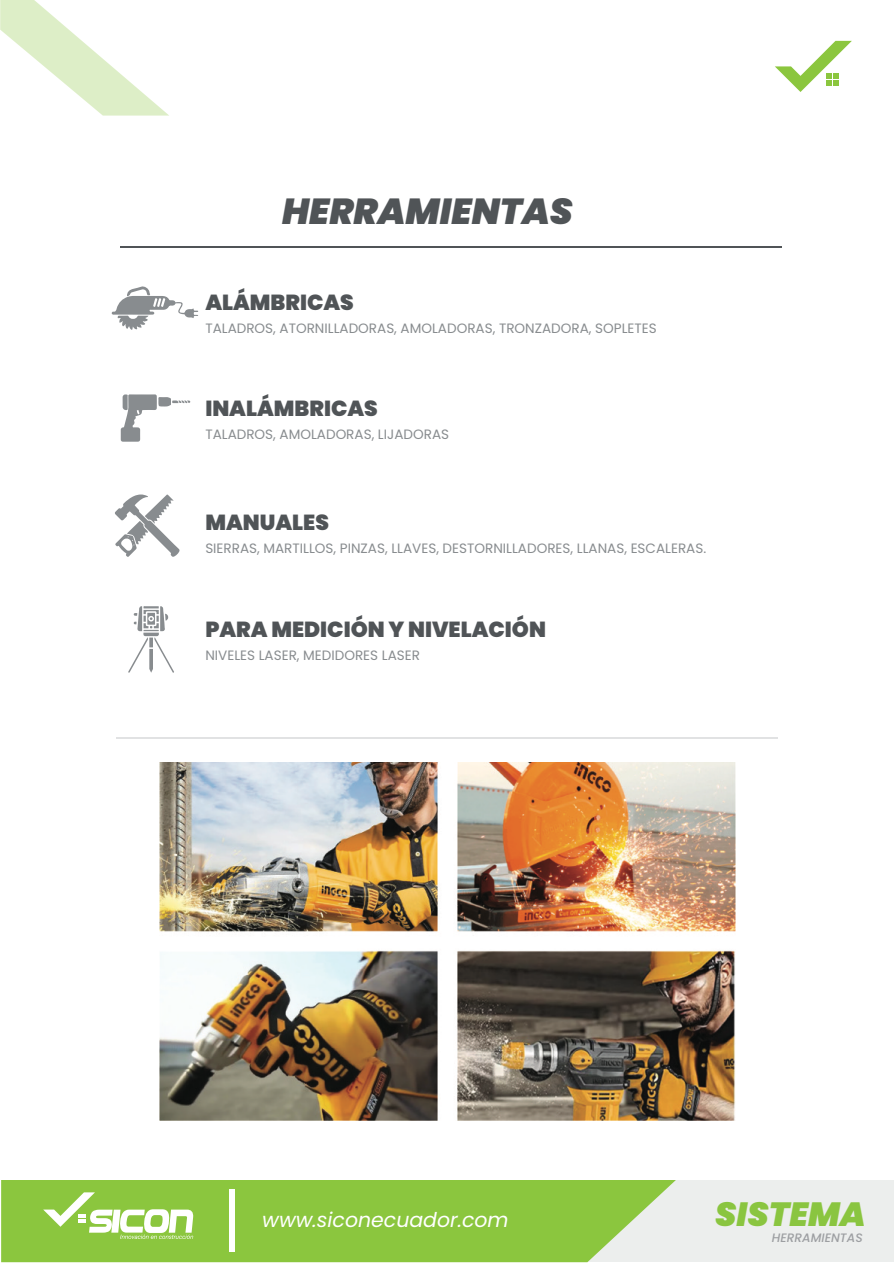
<style>
.page{position:relative;width:894px;height:1263px;background:#fff}
.page>*{position:absolute;margin:0;border:0;box-sizing:border-box;transform-origin:0 0}
.t1{font:italic 900 36.15px "Poppins";color:#505457}
.t2{font:italic 900 33.45px "Poppins";color:#8ac540}
.t3{font:900 21.75px "Poppins";color:#505457}
.t4{font:italic 20.4px "Poppins";color:#fff}
.t5{font:13.5px "Poppins";color:#888c8f}
.t6{font:italic 500 12.15px "Poppins";color:#9d9fa2}
</style>
<div class="page">
<svg style="left:775px;top:41px;width:77px;height:51px"></svg>
<svg style="left:0;top:0;width:169px;height:116px"></svg>
<div style="left:416px;top:1179px;width:478px;height:82px;background:#eceeed"></div>
<svg style="left:1px;top:1179px;width:675px;height:82px;background:#93c94d"></svg>
<div style="left:229px;top:1189px;width:6px;height:62px;background:#fff"></div>
<svg style="left:43px;top:1192px;width:150px;height:46px"></svg>
<hr style="left:116px;top:736px;width:661px;height:2px;background:#929497">
<hr style="left:120px;top:246px;width:661px;height:2px;background:#505457">
<img style="left:159px;top:762px;width:576px;height:358px">
<svg style="left:112px;top:286px;width:86px;height:44px"></svg>
<svg style="left:121px;top:394px;width:70px;height:47px"></svg>
<svg style="left:115px;top:494px;width:65px;height:63px"></svg>
<svg style="left:128px;top:606px;width:46px;height:66px"></svg>
<h1 class="t1" style="left:282px;top:190px;width:293px">HERRAMIENTAS</h1>
<h3 class="t3" style="left:205px;top:289px;width:150px">ALÁMBRICAS</h3>
<p class="t5" style="left:205px;top:320px;width:453px">TALADROS, ATORNILLADORAS, AMOLADORAS, TRONZADORA, SOPLETES</p>
<h3 class="t3" style="left:205px;top:396px;width:174px">INALÁMBRICAS</h3>
<p class="t5" style="left:205px;top:427px;width:245px">TALADROS, AMOLADORAS, LIJADORAS</p>
<h3 class="t3" style="left:205px;top:509px;width:125px">MANUALES</h3>
<p class="t5" style="left:205px;top:540px;width:502px">SIERRAS, MARTILLOS, PINZAS, LLAVES, DESTORNILLADORES, LLANAS, ESCALERAS.</p>
<h3 class="t3" style="left:205px;top:617px;width:342px">PARA MEDICIÓN Y NIVELACIÓN</h3>
<p class="t5" style="left:205px;top:648px;width:216px">NIVELES LASER, MEDIDORES LASER</p>
<h3 class="t4" style="left:262px;top:1207px;width:248px">www.siconecuador.com</h3>
<h2 class="t2" style="left:715px;top:1195px;width:152px">SISTEMA</h2>
<p class="t6" style="left:772px;top:1230px;width:92px">HERRAMIENTAS</p>
</div>
